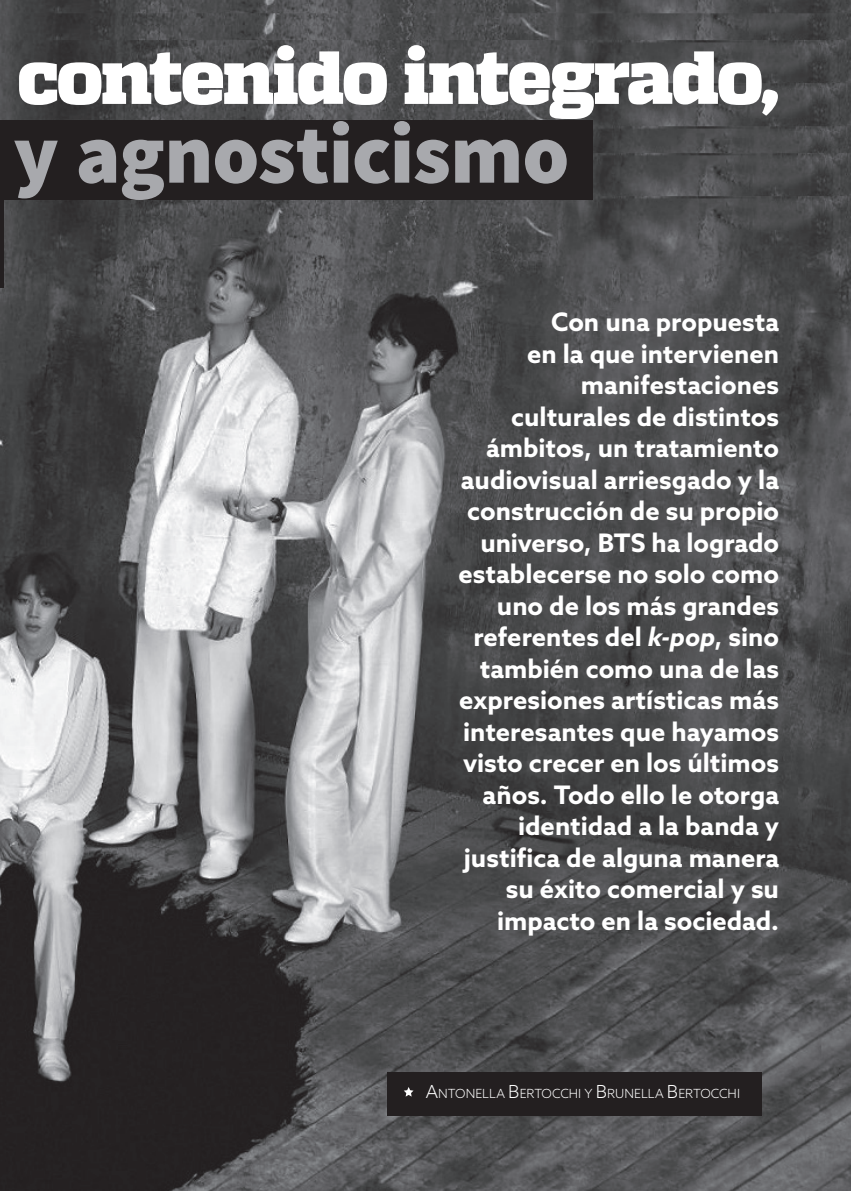
<style>
.page{position:relative;width:851px;height:1191px;background:#fff}
.page>*{position:absolute;margin:0;border:0;box-sizing:border-box;transform-origin:0 0}
.t1{font:900 84px "Source Sans Pro";letter-spacing:-.01em;color:#a8a9ad}
.t2{font:900 75px "Quadon";letter-spacing:-.035em;color:#fff}
.t3{font:700 25.5px/31.5px "Azo Sans";color:#fff;text-align:right}
.t4{font:300 12.6px "Azo Sans";letter-spacing:-.015em;color:#fff}
.s1{font-style:italic}
.s2{font-size:18px}
</style>
<div class="page">
<img style="left:0;top:0;width:850px;height:1191px">
<div style="left:0;top:120px;width:592px;height:80px;background:#231f20"></div>
<div style="left:387px;top:1071px;width:374px;height:44px;background:#231f20"></div>
<svg style="left:404px;top:1087px;width:9px;height:9px"></svg>
<hr style="left:0;top:198px;width:3px;height:89px;background:#231f20">
<h2 class="t2" style="left:17px;top:33px;width:763px">contenido integrado,</h2>
<h1 class="t1" style="left:13px;top:97px;width:557px">y agnosticismo</h1>
<p class="t3" style="left:458px;top:306px;width:322px">Con una propuesta<br>en la que intervienen manifestaciones culturales de distintos ámbitos, un tratamiento audiovisual arriesgado y la construcción de su propio universo, BTS ha logrado establecerse no solo como uno de los más grandes referentes del <span class="s1">k-pop</span>, sino también como una de las expresiones artísticas más interesantes que hayamos visto crecer en los últimos años. Todo ello le otorga identidad a la banda y justifica de alguna manera su éxito comercial y su impacto en la sociedad.</p>
<p class="t4" style="left:426px;top:1084px;width:313px"><span class="s2">A</span>NTONELLA <span class="s2">B</span> ERTOCCHI Y <span class="s2">B</span> RUNELLA <span class="s2">B</span> ERTOCCHI</p>
</div>
